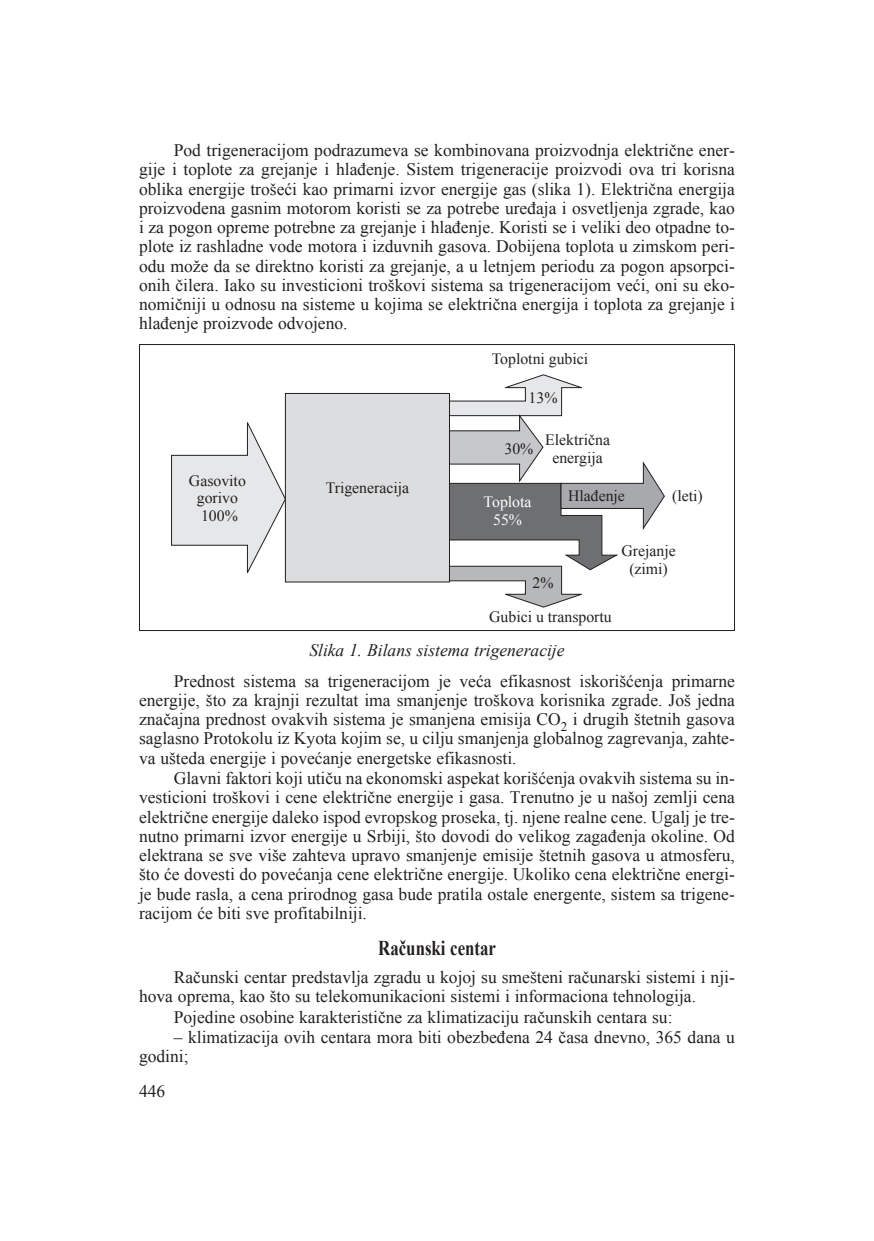
<style>
.page{position:relative;width:874px;height:1241px;background:#fff}
.page>*{position:absolute;margin:0;border:0;box-sizing:border-box;transform-origin:0 0}
.t1{font:700 21px "Times New Roman";color:#231f20;scale:.8 1}
.t2{font:17.5px/19.2px "Times New Roman";color:#231f20;text-align:justify}
.t3{font:italic 17.5px "Times New Roman";color:#231f20}
.t4{font:15.75px/17.5px "Times New Roman";color:#231f20;text-align:center}
.t5{font:15.75px/17.5px "Times New Roman";color:#fff;text-align:center}
</style>
<div class="page">
<svg style="left:171px;top:374px;width:494px;height:234px"></svg>
<div style="left:139px;top:344px;width:595px;height:287px;border:1px solid #231f20"></div>
<p class="t2" style="left:139px;top:140px;width:597px;text-indent:35px">Pod trigeneracijom podrazumeva se kombinovana proizvodnja električne ener&shy;gije i toplote za grejanje i hlađenje. Sistem trigeneracije proizvodi ova tri korisna oblika energije trošeći kao primarni izvor energije gas (slika 1). Električna energija proizvodena gasnim motorom koristi se za potrebe uređaja i osvetljenja zgrade, kao i za pogon opreme potrebne za grejanje i hlađenje. Koristi se i veliki deo otpadne to&shy;plote iz rashladne vode motora i izduvnih gasova. Dobijena toplota u zimskom peri&shy;odu može da se direktno koristi za grejanje, a u letnjem periodu za pogon apsorpci&shy;onih čilera. Iako su investicioni troškovi sistema sa trigeneracijom veći, oni su eko&shy;nomičniji u odnosu na sisteme u kojima se električna energija i toplota za grejanje i hlađenje proizvode odvojeno.</p>
<p class="t4" style="left:189px;top:471px;width:58px">Gasovito gorivo<br>100%</p>
<p class="t4" style="left:325px;top:479px;width:85px">Trigeneracija</p>
<p class="t4" style="left:491px;top:350px;width:98px">Toplotni gubici</p>
<p class="t4" style="left:528px;top:389px;width:30px">13%</p>
<p class="t4" style="left:545px;top:430px;width:66px">Električna energija</p>
<p class="t4" style="left:504px;top:439px;width:30px">30%</p>
<p class="t5" style="left:483px;top:492px;width:49px">Toplota<br>55%</p>
<p class="t4" style="left:567px;top:486px;width:58px">Hlađenje</p>
<p class="t4" style="left:672px;top:486px;width:32px">(leti)</p>
<p class="t4" style="left:621px;top:541px;width:56px">Grejanje (zimi)</p>
<p class="t4" style="left:489px;top:607px;width:124px">Gubici u transportu</p>
<p class="t4" style="left:532px;top:573px;width:22px">2%</p>
<p class="t3" style="left:309px;top:638px;width:256px">Slika 1. Bilans sistema trigeneracije</p>
<p class="t2" style="left:139px;top:670px;width:597px;text-indent:35px">Prednost sistema sa trigeneracijom je veća efikasnost iskorišćenja primarne energije, što za krajnji rezultat ima smanjenje troškova korisnika zgrade. Još jedna značajna prednost ovakvih sistema je smanjena emisija CO<sub>2</sub> i drugih štetnih gasova saglasno Protokolu iz Kyota kojim se, u cilju smanjenja globalnog zagrevanja, zahte&shy;va ušteda energije i povećanje energetske efikasnosti.</p>
<p class="t2" style="left:139px;top:768px;width:597px;text-indent:35px">Glavni faktori koji utiču na ekonomski aspekat korišćenja ovakvih sistema su in&shy;vesticioni troškovi i cene električne energije i gasa. Trenutno je u našoj zemlji cena električne energije daleko ispod evropskog proseka, tj. njene realne cene. Ugalj je tre&shy;nutno primarni izvor energije u Srbiji, što dovodi do velikog zagađenja okoline. Od elektrana se sve više zahteva upravo smanjenje emisije štetnih gasova u atmosferu, što će dovesti do povećanja cene električne energije. Ukoliko cena električne energi&shy;je bude rasla, a cena prirodnog gasa bude pratila ostale energente, sistem sa trigene&shy;racijom će biti sve profitabilniji.</p>
<p class="t1" style="left:378px;top:933px;width:148px">Računski centar</p>
<p class="t2" style="left:174px;top:967px;width:562px">Računski centar predstavlja zgradu u kojoj su smešteni računarski sistemi i nji-</p>
<p class="t2" style="left:139px;top:986px;width:558px">hova oprema, kao što su telekomunikacioni sistemi i informaciona tehnologija.</p>
<p class="t2" style="left:174px;top:1006px;width:500px">Pojedine osobine karakteristične za klimatizaciju računskih centara su:</p>
<p class="t2" style="left:139px;top:1027px;width:597px;text-indent:35px">– klimatizacija ovih centara mora biti obezbeđena 24 časa dnevno, 365 dana u godini;</p>
<p class="t2" style="left:139px;top:1081px;width:28px">446</p>
</div>
